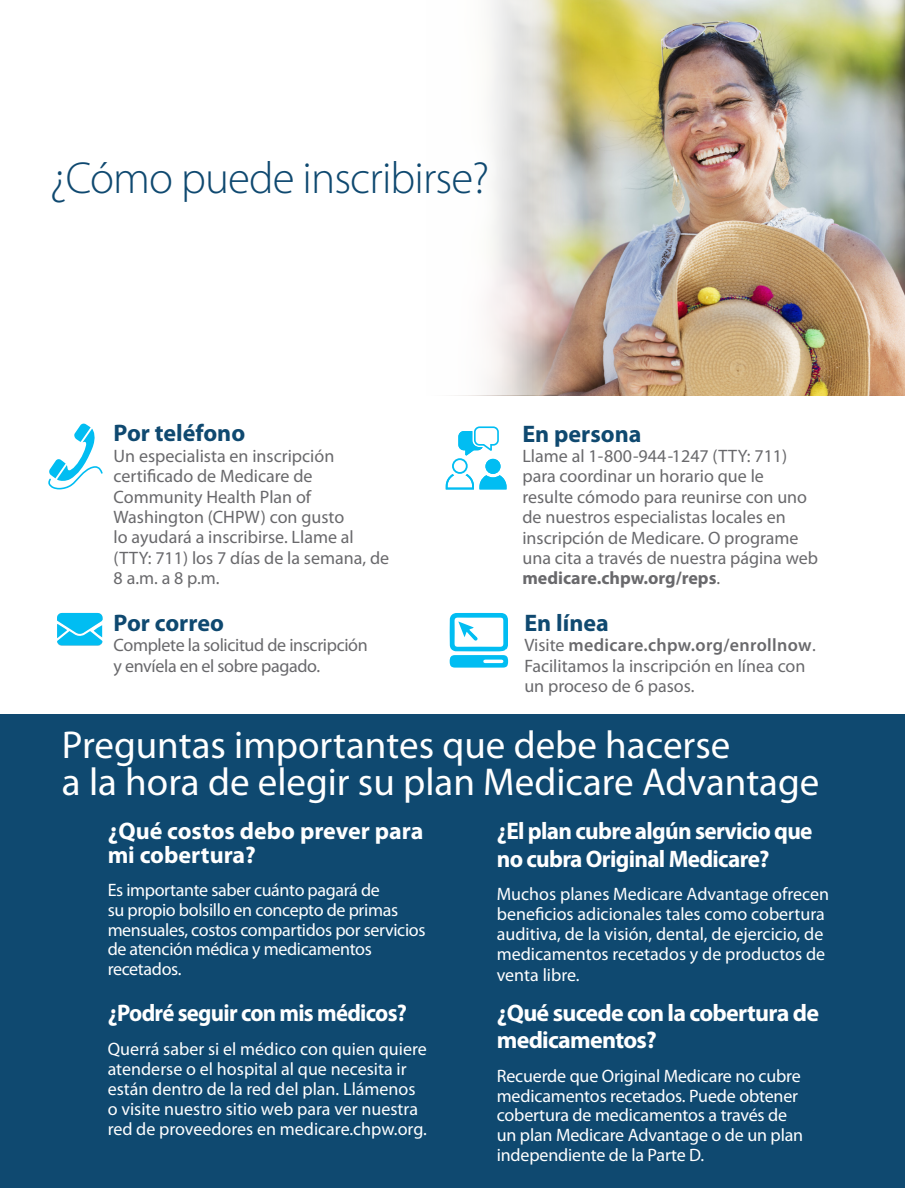
<style>
.page{position:relative;width:905px;height:1188px;background:#fff}
.page>*{position:absolute;margin:0;border:0;box-sizing:border-box;transform-origin:0 0}
.t1{font:300 45px "Myriad Pro";letter-spacing:-.02em;color:#0f4970}
.t2{font:39px/37.8px "Myriad Pro";color:#fff}
.t3{font:700 24px/27.3px "Myriad Pro";letter-spacing:-.03em;color:#fff}
.t4{font:700 24px "Myriad Pro";color:#0f4970}
.t5{font:700 24px/23.4px "Myriad Pro";color:#fff}
.t6{font:700 24px "Myriad Pro";letter-spacing:-.03em;color:#fff;scale:.95 1}
.t7{font:18px/19.8px "Myriad Pro";letter-spacing:-.01em;color:#fff}
.t8{font:18px/20.4px "Myriad Pro";color:#69696c}
.t9{font:18px/20.4px "Myriad Pro";letter-spacing:-.02em;color:#69696c}
.s1{font-weight:700}
.s2{font-weight:600}
</style>
<div class="page">
<img style="left:628px;top:0;width:276px;height:395px">
<svg style="left:454px;top:0;width:174px;height:396px;background:#c5bb92"></svg>
<svg style="left:454px;top:0;width:144px;height:395px"></svg>
<svg style="left:57px;top:613px;width:46px;height:33px;background:#2dc7f2"></svg>
<svg style="left:48px;top:423px;width:55px;height:66px"></svg>
<svg style="left:449px;top:613px;width:59px;height:55px"></svg>
<div style="left:0;top:714px;width:904px;height:474px;background:#0f4970"></div>
<svg style="left:445px;top:426px;width:61px;height:63px"></svg>
<p class="t1" style="left:49px;top:153px;width:441px">¿Cómo puede inscribirse?</p>
<p class="t4" style="left:114px;top:418px;width:133px">Por teléfono</p>
<p class="t8" style="left:114px;top:445px;width:277px">Un especialista en inscripción certificado de Medicare de<br>Community Health Plan of<br>Washington (CHPW) con gusto<br>lo ayudará a inscribirse. Llame al (TTY: 711) los 7 días de la semana, de<br>8 a.m. a 8 p.m.</p>
<p class="t4" style="left:114px;top:607px;width:112px">Por correo</p>
<p class="t9" style="left:114px;top:635px;width:255px">Complete la solicitud de inscripción y envíela en el sobre pagado.</p>
<p class="t4" style="left:522px;top:418px;width:120px">En persona</p>
<p class="t8" style="left:522px;top:445px;width:297px">Llame al 1-800-944-1247 (TTY: 711) para coordinar un horario que le resulte cómodo para reunirse con uno de nuestros especialistas locales en inscripción de Medicare. O programe una cita a través de nuestra página web <span class="s1">medicare.chpw.org/reps</span>.</p>
<p class="t4" style="left:524px;top:607px;width:86px">En línea</p>
<p class="t8" style="left:524px;top:635px;width:293px">Visite <span class="s2">medicare.chpw.org/enrollnow</span>.<br>Facilitamos la inscripción en línea con un proceso de 6 pasos.</p>
<p class="t2" style="left:62px;top:725px;width:759px">Preguntas importantes que debe hacerse<br>a la hora de elegir su plan Medicare Advantage</p>
<p class="t5" style="left:108px;top:819px;width:317px">¿Qué costos debo prever para mi cobertura?</p>
<p class="t7" style="left:108px;top:880px;width:319px">Es importante saber cuánto pagará de<br>su propio bolsillo en concepto de primas mensuales, costos compartidos por servicios de atención médica y medicamentos recetados.</p>
<p class="t6" style="left:108px;top:998px;width:317px">¿Podré seguir con mis médicos?</p>
<p class="t7" style="left:108px;top:1039px;width:321px">Querrá saber si el médico con quien quiere atenderse o el hospital al que necesita ir están dentro de la red del plan. Llámenos o visite nuestro sitio web para ver nuestra red de proveedores en medicare.chpw.org.</p>
<p class="t3" style="left:497px;top:817px;width:317px">¿El plan cubre algún servicio que no cubra Original Medicare?</p>
<p class="t7" style="left:497px;top:884px;width:334px">Muchos planes Medicare Advantage ofrecen beneficios adicionales tales como cobertura auditiva, de la visión, dental, de ejercicio, de medicamentos recetados y de productos de venta libre.</p>
<p class="t3" style="left:497px;top:999px;width:324px">¿Qué sucede con la cobertura de medicamentos?</p>
<p class="t7" style="left:497px;top:1066px;width:308px">Recuerde que Original Medicare no cubre medicamentos recetados. Puede obtener cobertura de medicamentos a través de un plan Medicare Advantage o de un plan independiente de la Parte D.</p>
</div>
